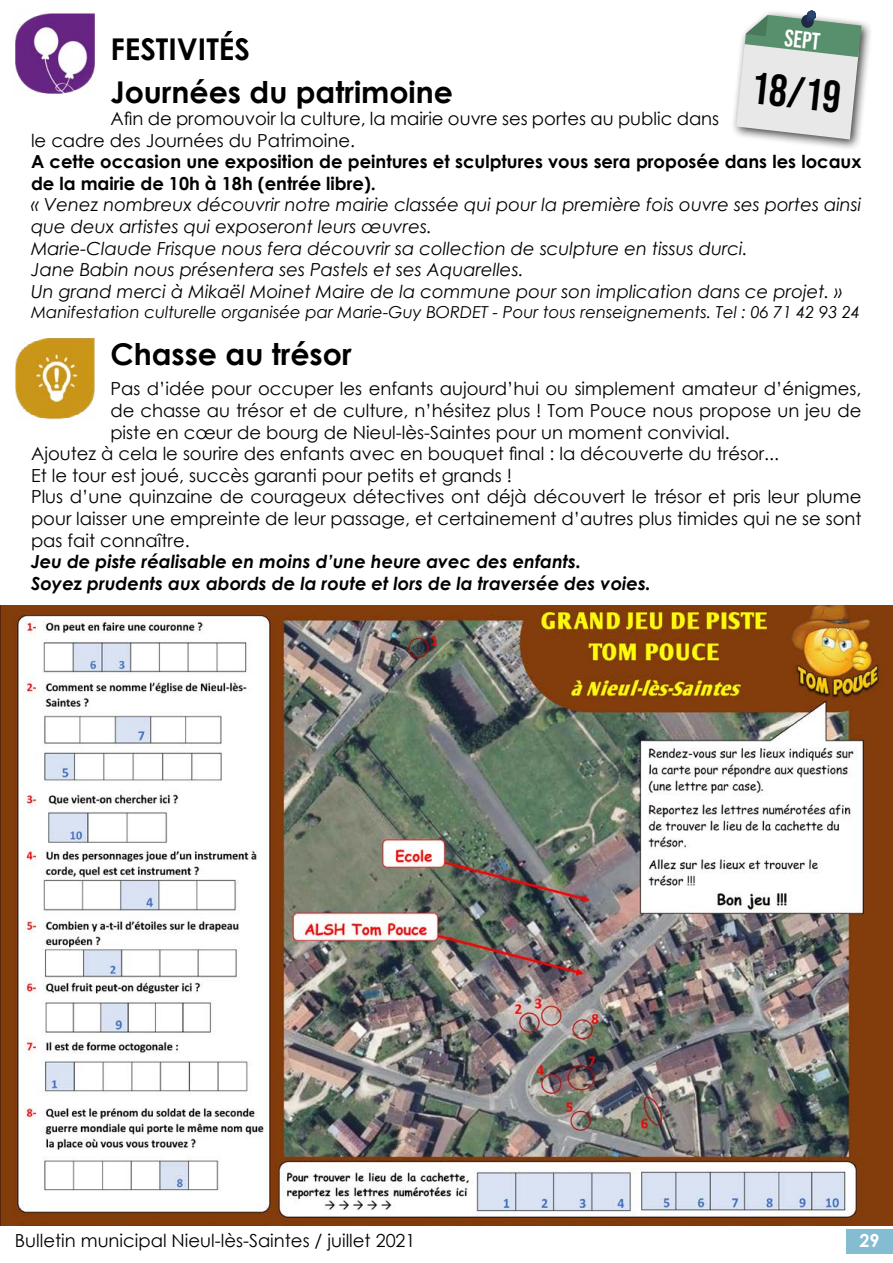
<style>
.page{position:relative;width:893px;height:1263px;background:#fff}
.page>*{position:absolute;margin:0;border:0;box-sizing:border-box;transform-origin:0 0}
.t1{font:45px "Bebas Neue";color:#000}
.t2{font:700 30px "Century Gothic";color:#000}
.t3{font:24px "Bebas Neue";color:#fff}
.t4{font:18px/21.6px "Century Gothic";color:#000}
.t5{font:italic 18px/21.6px "Century Gothic";color:#000}
.t6{font:700 18px/21.6px "Century Gothic";color:#000}
.t7{font:italic 700 18px/21.6px "Century Gothic";color:#000}
.t8{font:700 18px "Century Gothic";color:#fff}
.t9{font:italic 16.5px "Century Gothic";color:#000}
</style>
<div class="page">
<div style="left:846px;top:1229px;width:47px;height:24px;background:#84bcd2"></div>
<div style="left:730px;top:9px;width:143px;height:142px;background:#000;opacity:.75"></div>
<svg style="left:736px;top:13px;width:125px;height:126px;background:#c3cfc8"></svg>
<div style="left:807px;top:11px;width:9px;height:9px;background:#25385b;border-radius:50%"></div>
<div style="left:807px;top:11px;width:9px;height:8px;background:#263d63;border-radius:50%"></div>
<div style="left:808px;top:11px;width:8px;height:8px;background:#264570;border-radius:50%"></div>
<div style="left:809px;top:11px;width:6px;height:7px;background:#264775;border-radius:50%"></div>
<img style="left:0;top:605px;width:893px;height:620px">
<img style="left:15px;top:13px;width:80px;height:81px">
<img style="left:15px;top:338px;width:80px;height:81px">
<h2 class="t2" style="left:110px;top:26px;width:141px">FESTIVITÉS</h2>
<h3 class="t3" style="left:786px;top:25px;width:37px;rotate:6deg">sept</h3>
<h1 class="t1" style="left:754px;top:63px;width:91px;rotate:6deg">18/19</h1>
<h2 class="t2" style="left:110px;top:70px;width:344px">Journées du patrimoine</h2>
<p class="t4" style="left:31px;top:107px;width:690px;text-indent:79px">Afin de promouvoir la culture, la mairie ouvre ses portes au public dans le cadre des Journées du Patrimoine.</p>
<p class="t6" style="left:31px;top:150px;width:832px">A cette occasion une exposition de peintures et sculptures vous sera proposée dans les locaux de la mairie de 10h à 18h (entrée libre).</p>
<p class="t5" style="left:31px;top:194px;width:832px">« Venez nombreux découvrir notre mairie classée qui pour la première fois ouvre ses portes ainsi que deux artistes qui exposeront leurs œuvres.<br>Marie-Claude Frisque nous fera découvrir sa collection de sculpture en tissus durci.<br>Jane Babin nous présentera ses Pastels et ses Aquarelles.<br>Un grand merci à Mikaël Moinet Maire de la commune pour son implication dans ce projet. »</p>
<p class="t9" style="left:31px;top:300px;width:831px">Manifestation culturelle organisée par Marie-Guy BORDET - Pour tous renseignements. Tel : 06 71 42 93 24</p>
<h2 class="t2" style="left:110px;top:331px;width:243px">Chasse au trésor</h2>
<p class="t4" style="left:110px;top:378px;width:753px">Pas d’idée pour occuper les enfants aujourd’hui ou simplement amateur d’énigmes,</p>
<p class="t4" style="left:110px;top:399px;width:753px">de chasse au trésor et de culture, n’hésitez plus ! Tom Pouce nous propose un jeu de</p>
<p class="t4" style="left:110px;top:421px;width:621px">piste en cœur de bourg de Nieul-lès-Saintes pour un moment convivial.</p>
<p class="t4" style="left:31px;top:443px;width:750px">Ajoutez à cela le sourire des enfants avec en bouquet final : la découverte du trésor...</p>
<p class="t4" style="left:31px;top:464px;width:483px">Et le tour est joué, succès garanti pour petits et grands !</p>
<p class="t4" style="left:31px;top:486px;width:832px">Plus d’une quinzaine de courageux détectives ont déjà découvert le trésor et pris leur plume</p>
<p class="t4" style="left:31px;top:507px;width:832px">pour laisser une empreinte de leur passage, et certainement d’autres plus timides qui ne se sont</p>
<p class="t4" style="left:31px;top:529px;width:160px">pas fait connaître.</p>
<p class="t7" style="left:31px;top:550px;width:621px">Jeu de piste réalisable en moins d’une heure avec des enfants.<br>Soyez prudents aux abords de la route et lors de la traversée des voies.</p>
<p class="t4" style="left:15px;top:1230px;width:402px">Bulletin municipal Nieul-lès-Saintes / juillet 2021</p>
<p class="t8" style="left:859px;top:1227px;width:22px">29</p>
</div>
